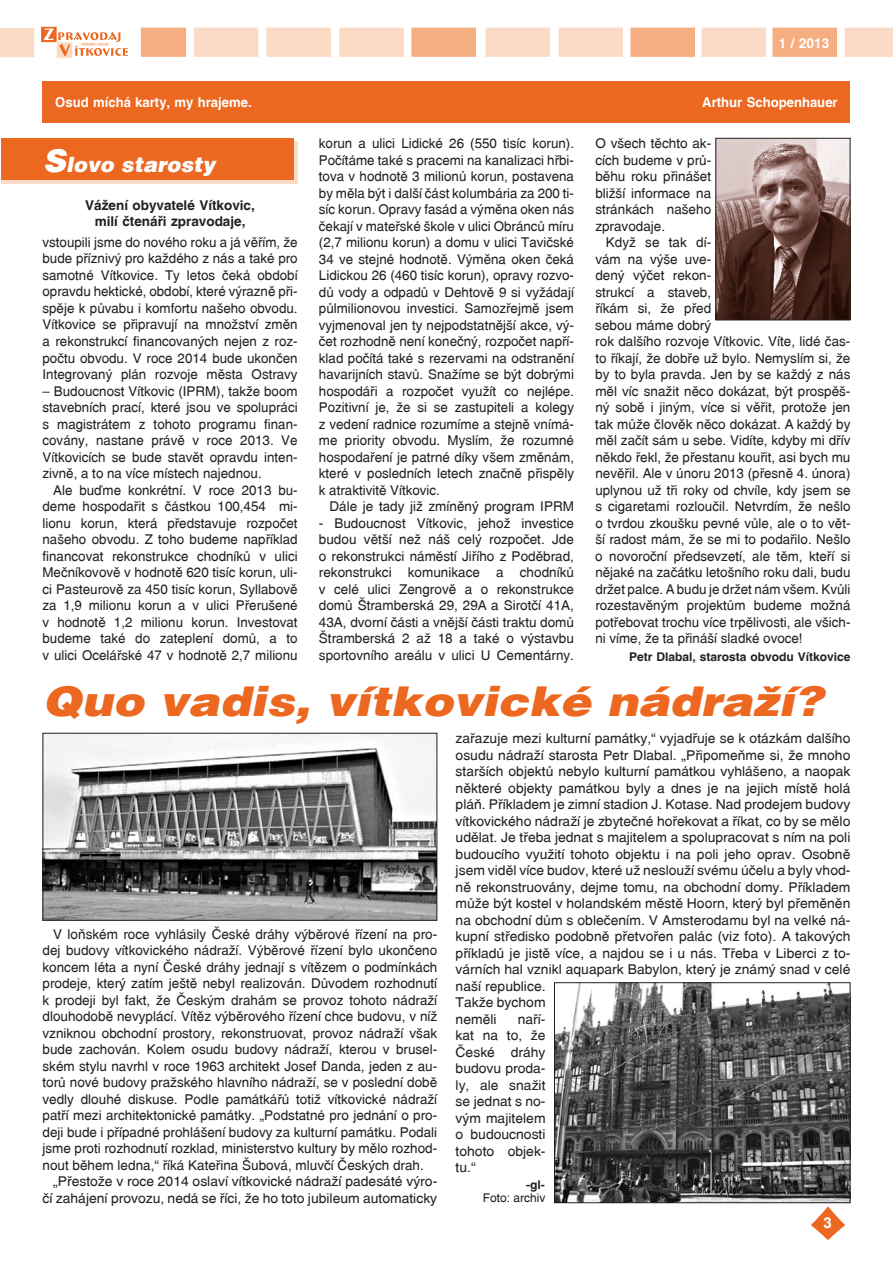
<style>
.page{position:relative;width:893px;height:1263px;background:#fff}
.page>*{position:absolute;margin:0;border:0;box-sizing:border-box;transform-origin:0 0}
.t1{font:italic 900 41.1px "Switzerland";color:#ec6820;scale:1.14 1}
.t2{font:italic 900 21px "Switzerland";color:#fff}
.t3{font:700 15px "Switzerland";color:#fff}
.t4{font:13.5px/16.5px "Switzerland";color:#231f20;text-align:justify}
.t5{font:700 13.5px "Switzerland";color:#fff}
.t6{font:700 13.5px/16.5px "Switzerland";color:#231f20;text-align:center}
.t7{font:700 12px "Switzerland";color:#231f20}
.t8{font:12px "Switzerland";color:#231f20}
.s1{font-size:31.5px}
</style>
<div class="page">
<svg style="left:811px;top:1206px;width:34px;height:34px"></svg>
<div style="left:485px;top:28px;width:65px;height:29px;background:#fbdbc5"></div>
<div style="left:558px;top:28px;width:65px;height:29px;background:#fbdbc5"></div>
<div style="left:630px;top:28px;width:65px;height:29px;background:#f6ad7f"></div>
<div style="left:266px;top:28px;width:65px;height:29px;background:#fbdbc5"></div>
<div style="left:339px;top:28px;width:65px;height:29px;background:#fbdbc5"></div>
<div style="left:194px;top:28px;width:64px;height:29px;background:#fbdbc5"></div>
<div style="left:141px;top:28px;width:45px;height:29px;background:#f6ad7f"></div>
<div style="left:0;top:28px;width:34px;height:29px;background:#fbdbc5"></div>
<div style="left:411px;top:28px;width:65px;height:29px;background:#f6ad7f"></div>
<div style="left:701px;top:28px;width:65px;height:29px;background:#fbdbc5"></div>
<div style="left:772px;top:28px;width:65px;height:29px;background:#f6ad7f"></div>
<div style="left:844px;top:28px;width:49px;height:29px;background:#fbdbc5"></div>
<div style="left:41px;top:27px;width:16px;height:15px;background:#ec6820"></div>
<div style="left:57px;top:42px;width:15px;height:16px;background:#fbdbc5"></div>
<svg style="left:44px;top:28px;width:84px;height:28px"></svg>
<div style="left:1px;top:141px;width:296px;height:43px;background:#fbdbc5"></div>
<div style="left:1px;top:138px;width:292px;height:42px;background:#ec6820"></div>
<div style="left:43px;top:81px;width:807px;height:41px;background:#ec6820"></div>
<img style="left:717px;top:140px;width:131px;height:178px">
<div style="left:715px;top:138px;width:135px;height:182px;border:1px solid #231f20"></div>
<img style="left:45px;top:735px;width:390px;height:184px">
<div style="left:43px;top:733px;width:394px;height:188px;border:1px solid #231f20"></div>
<img style="left:556px;top:984px;width:292px;height:217px">
<div style="left:554px;top:982px;width:296px;height:221px;border:1px solid #231f20"></div>
<p class="t5" style="left:779px;top:35px;width:52px">1 / 2013</p>
<p class="t5" style="left:55px;top:94px;width:198px">Osud míchá karty, my hrajeme.</p>
<p class="t5" style="left:702px;top:94px;width:137px">Arthur Schopenhauer</p>
<h2 class="t2" style="left:43px;top:152px;width:174px"><span class="s1">S</span>lovo starosty</h2>
<p class="t6" style="left:85px;top:197px;width:171px">Vážení obyvatelé Vítkovic, milí čtenáři zpravodaje,</p>
<p class="t4" style="left:43px;top:234px;width:257px">vstoupili jsme do nového roku a já věřím, že bude příznivý pro každého z nás a také pro samotné Vítkovice. Ty letos čeká období opravdu hektické, období, které výrazně při&shy;spěje k půvabu i komfortu našeho obvodu.<br>Vítkovice se připravují na množství změn a rekonstrukcí financovaných nejen z roz&shy;počtu obvodu. V roce 2014 bude ukončen Integrovaný plán rozvoje města Ostravy</p>
<p class="t4" style="left:43px;top:382px;width:257px">– Budoucnost Vítkovic (IPRM), takže boom stavebních prací, které jsou ve spolupráci s magistrátem z tohoto programu finan&shy;covány, nastane právě v roce 2013. Ve Vítkovicích se bude stavět opravdu inten&shy;zivně, a to na více místech najednou.</p>
<p class="t4" style="left:43px;top:481px;width:257px;text-indent:11px">Ale buďme konkrétní. V roce 2013 bu&shy;deme hospodařit s částkou 100,454 mi&shy;lionu korun, která představuje rozpočet našeho obvodu. Z toho budeme například financovat rekonstrukce chodníků v ulici Mečníkovově v hodnotě 620 tisíc korun, uli&shy;ci Pasteurově za 450 tisíc korun, Syllabově za 1,9 milionu korun a v ulici Přerušené v hodnotě 1,2 milionu korun. Investovat budeme také do zateplení domů, a to v ulici Ocelářské 47 v hodnotě 2,7 milionu</p>
<p class="t4" style="left:319px;top:135px;width:257px">korun a ulici Lidické 26 (550 tisíc korun).<br>Počítáme také s pracemi na kanalizaci hřbi&shy;tova v hodnotě 3 milionů korun, postavena by měla být i další část kolumbária za 200 ti&shy;síc korun. Opravy fasád a výměna oken nás čekají v mateřské škole v ulici Obránců míru (2,7 milionu korun) a domu v ulici Tavičské 34 ve stejné hodnotě. Výměna oken čeká Lidickou 26 (460 tisíc korun), opravy rozvo&shy;dů vody a odpadů v Dehtově 9 si vyžádají půlmilionovou investici. Samozřejmě jsem vyjmenoval jen ty nejpodstatnější akce, vý&shy;čet rozhodně není konečný, rozpočet napří&shy;klad počítá také s rezervami na odstranění havarijních stavů. Snažíme se být dobrými hospodáři a rozpočet využít co nejlépe.<br>Pozitivní je, že si se zastupiteli a kolegy z vedení radnice rozumíme a stejně vnímá&shy;me priority obvodu. Myslím, že rozumné hospodaření je patrné díky všem změnám, které v posledních letech značně přispěly k atraktivitě Vítkovic.</p>
<p class="t4" style="left:330px;top:498px;width:246px">Dále je tady již zmíněný program IPRM</p>
<p class="t4" style="left:319px;top:515px;width:257px">- Budoucnost Vítkovic, jehož investice budou větší než náš celý rozpočet. Jde o rekonstrukci náměstí Jiřího z Poděbrad, rekonstrukci komunikace a chodníků v celé ulici Zengrově a o rekonstrukce domů Štramberská 29, 29A a Sirotčí 41A, 43A, dvorní části a vnější části traktu domů Štramberská 2 až 18 a také o výstavbu sportovního areálu v ulici U Cementárny.</p>
<p class="t4" style="left:595px;top:135px;width:117px">O všech těchto ak&shy;cích budeme v prů&shy;běhu roku přinášet bližší informace na stránkách našeho zpravodaje.</p>
<p class="t4" style="left:595px;top:234px;width:257px;text-align:left;text-indent:11px">Když se tak dí-<br>vám na výše uve-<br>dený výčet rekon-<br>strukcí a staveb,<br>říkám si, že před<br>sebou máme dobrý<br>rok dalšího rozvoje Vítkovic. Víte, lidé čas&shy;to říkají, že dobře už bylo. Nemyslím si, že by to byla pravda. Jen by se každý z nás měl víc snažit něco dokázat, být prospěš&shy;ný sobě i jiným, více si věřit, protože jen tak může člověk něco dokázat. A každý by měl začít sám u sebe. Vidíte, kdyby mi dřív někdo řekl, že přestanu kouřit, asi bych mu nevěřil. Ale v únoru 2013 (přesně 4. února) uplynou už tři roky od chvíle, kdy jsem se s cigaretami rozloučil. Netvrdím, že nešlo o tvrdou zkoušku pevné vůle, ale o to vět&shy;ší radost mám, že se mi to podařilo. Nešlo o novoroční předsevzetí, ale těm, kteří si nějaké na začátku letošního roku dali, budu držet palce. A budu je držet nám všem. Kvůli rozestavěným projektům budeme možná potřebovat trochu více trpělivosti, ale všich&shy;ni víme, že ta přináší sladké ovoce!</p>
<p class="t7" style="left:629px;top:650px;width:223px">Petr Dlabal, starosta obvodu Vítkovice</p>
<h1 class="t1" style="left:43px;top:676px;width:686px">Quo vadis, vítkovické nádraží?</h1>
<p class="t4" style="left:53px;top:925px;width:386px">V loňském roce vyhlásily České dráhy výběrové řízení na pro-</p>
<p class="t4" style="left:43px;top:942px;width:396px">dej budovy vítkovického nádraží. Výběrové řízení bylo ukončeno</p>
<p class="t4" style="left:43px;top:958px;width:396px">koncem léta a nyní České dráhy jednají s vítězem o podmínkách</p>
<p class="t4" style="left:43px;top:975px;width:396px">prodeje, který zatím ještě nebyl realizován. Důvodem rozhodnutí</p>
<p class="t4" style="left:43px;top:991px;width:396px">k prodeji byl fakt, že Českým drahám se provoz tohoto nádraží</p>
<p class="t4" style="left:43px;top:1008px;width:396px">dlouhodobě nevyplácí. Vítěz výběrového řízení chce budovu, v níž</p>
<p class="t4" style="left:43px;top:1024px;width:396px">vzniknou obchodní prostory, rekonstruovat, provoz nádraží však</p>
<p class="t4" style="left:43px;top:1041px;width:396px">bude zachován. Kolem osudu budovy nádraží, kterou v brusel-</p>
<p class="t4" style="left:43px;top:1057px;width:396px">ském stylu navrhl v roce 1963 architekt Josef Danda, jeden z au-</p>
<p class="t4" style="left:43px;top:1074px;width:396px">torů nové budovy pražského hlavního nádraží, se v poslední době</p>
<p class="t4" style="left:43px;top:1090px;width:396px">vedly dlouhé diskuse. Podle památkářů totiž vítkovické nádraží</p>
<p class="t4" style="left:43px;top:1107px;width:396px">patří mezi architektonické památky. „Podstatné pro jednání o pro-</p>
<p class="t4" style="left:43px;top:1123px;width:396px">deji bude i případné prohlášení budovy za kulturní památku. Podali</p>
<p class="t4" style="left:43px;top:1140px;width:396px">jsme proti rozhodnutí rozklad, ministerstvo kultury by mělo rozhod-</p>
<p class="t4" style="left:43px;top:1156px;width:383px">nout během ledna,“ říká Kateřina Šubová, mluvčí Českých drah.</p>
<p class="t4" style="left:53px;top:1173px;width:386px">„Přestože v roce 2014 oslaví vítkovické nádraží padesáté výro-</p>
<p class="t4" style="left:43px;top:1189px;width:396px">čí zahájení provozu, nedá se říci, že ho toto jubileum automaticky</p>
<p class="t4" style="left:456px;top:730px;width:396px;text-align:left">zařazuje mezi kulturní památky,“ vyjadřuje se k otázkám dalšího osudu nádraží starosta Petr Dlabal. „Připomeňme si, že mnoho starších objektů nebylo kulturní památkou vyhlášeno, a naopak některé objekty památkou byly a dnes je na jejich místě holá pláň. Příkladem je zimní stadion J. Kotase. Nad prodejem budovy vítkovického nádraží je zbytečné hořekovat a říkat, co by se mělo udělat. Je třeba jednat s majitelem a spolupracovat s ním na poli budoucího využití tohoto objektu i na poli jeho oprav. Osobně jsem viděl více budov, které už neslouží svému účelu a byly vhod&shy;ně rekonstruovány, dejme tomu, na obchodní domy. Příkladem může být kostel v holandském městě Hoorn, který byl přeměněn na obchodní dům s oblečením. V Amsterodamu byl na velké ná&shy;kupní středisko podobně přetvořen palác (viz foto). A takových příkladů je jistě více, a najdou se i u nás. Třeba v Liberci z to&shy;várních hal vznikl aquapark Babylon, který je známý snad v celé naší republice.<br>Takže bychom<br>neměli</p>
<p class="t4" style="left:456px;top:1011px;width:91px;text-indent:62px">naří&shy;kat na to, že České dráhy budovu proda&shy;ly, ale snažit se jednat s no&shy;vým majitelem o budoucnosti tohoto objek&shy;tu.“</p>
<p class="t7" style="left:526px;top:1177px;width:20px">-gl-</p>
<p class="t8" style="left:483px;top:1191px;width:64px">Foto: archiv</p>
<p class="t3" style="left:823px;top:1214px;width:10px">3</p>
</div>
